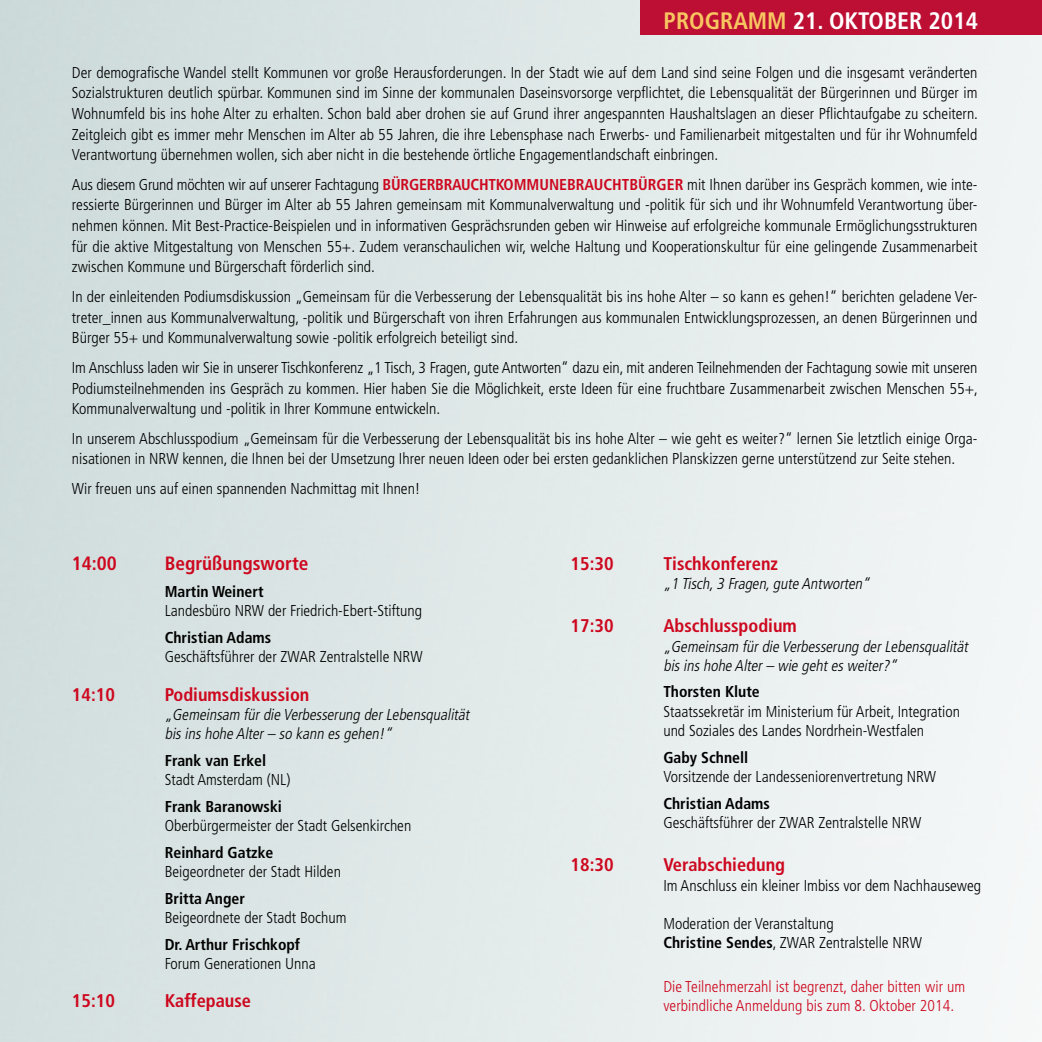
<style>
.page{position:relative;width:1042px;height:1042px;background:#fff}
.page>*{position:absolute;margin:0;border:0;box-sizing:border-box;transform-origin:0 0}
.t1{font:700 condensed 23.8px "Frutiger";color:#fff}
.t2{font:700 condensed 19.25px "Frutiger";color:#cd071e}
.t3{font:700 condensed 18.38px "Frutiger";color:#cd071e}
.t4{font:300 condensed 15.75px/20.7px "Frutiger";color:#000;text-align:justify}
.t5{font:italic 300 condensed 15.75px/19.2px "Frutiger";color:#000}
.t6{font:700 condensed 15.75px "Frutiger";color:#000}
.t7{font:300 condensed 15.75px/19.2px "Frutiger";letter-spacing:.005em;color:#cd071e}
.s1{color:#f8c661}
.s2{font-weight:700;color:#cd071e}
.s3{font-weight:700}
</style>
<div class="page">
<div style="left:640px;top:0;width:402px;height:35px;background:#bd0f34"></div>
<h1 class="t1" style="left:663px;top:6px;width:316px"><span class="s1">PROGRAMM</span> 21. OKTOBER 2014</h1>
<p class="t4" style="left:72px;top:62px;width:907px">Der demografische Wandel stellt Kommunen vor große Herausforderungen. In der Stadt wie auf dem Land sind seine Folgen und die insgesamt veränderten Sozialstrukturen deutlich spürbar. Kommunen sind im Sinne der kommunalen Daseinsvorsorge verpflichtet, die Lebensqualität der Bürgerinnen und Bürger im Wohnumfeld bis ins hohe Alter zu erhalten. Schon bald aber drohen sie auf Grund ihrer angespannten Haushaltslagen an dieser Pflichtaufgabe zu scheitern.<br>Zeitgleich gibt es immer mehr Menschen im Alter ab 55 Jahren, die ihre Lebensphase nach Erwerbs- und Familienarbeit mitgestalten und für ihr Wohnumfeld Verantwortung übernehmen wollen, sich aber nicht in die bestehende örtliche Engagementlandschaft einbringen.</p>
<p class="t4" style="left:72px;top:174px;width:907px">Aus diesem Grund möchten wir auf unserer Fachtagung <span class="s2">BÜRGERBRAUCHTKOMMUNEBRAUCHTBÜRGER</span> mit Ihnen darüber ins Gespräch kommen, wie inte&shy;ressierte Bürgerinnen und Bürger im Alter ab 55 Jahren gemeinsam mit Kommunalverwaltung und -politik für sich und ihr Wohnumfeld Verantwortung über&shy;nehmen können. Mit Best-Practice-Beispielen und in informativen Gesprächsrunden geben wir Hinweise auf erfolgreiche kommunale Ermöglichungsstrukturen für die aktive Mitgestaltung von Menschen 55+. Zudem veranschaulichen wir, welche Haltung und Kooperationskultur für eine gelingende Zusammenarbeit zwischen Kommune und Bürgerschaft förderlich sind.</p>
<p class="t4" style="left:72px;top:286px;width:907px">In der einleitenden Podiumsdiskussion „Gemeinsam für die Verbesserung der Lebensqualität bis ins hohe Alter – so kann es gehen!“ berichten geladene Ver&shy;treter_innen aus Kommunalverwaltung, -politik und Bürgerschaft von ihren Erfahrungen aus kommunalen Entwicklungsprozessen, an denen Bürgerinnen und Bürger 55+ und Kommunalverwaltung sowie -politik erfolgreich beteiligt sind.</p>
<p class="t4" style="left:72px;top:357px;width:907px">Im Anschluss laden wir Sie in unserer Tischkonferenz „1 Tisch, 3 Fragen, gute Antworten“ dazu ein, mit anderen Teilnehmenden der Fachtagung sowie mit unseren Podiumsteilnehmenden ins Gespräch zu kommen. Hier haben Sie die Möglichkeit, erste Ideen für eine fruchtbare Zusammenarbeit zwischen Menschen 55+, Kommunalverwaltung und -politik in Ihrer Kommune entwickeln.</p>
<p class="t4" style="left:72px;top:428px;width:905px">In unserem Abschlusspodium „Gemeinsam für die Verbesserung der Lebensqualität bis ins hohe Alter – wie geht es weiter?“ lernen Sie letztlich einige Orga&shy;nisationen in NRW kennen, die Ihnen bei der Umsetzung Ihrer neuen Ideen oder bei ersten gedanklichen Planskizzen gerne unterstützend zur Seite stehen.</p>
<p class="t4" style="left:72px;top:478px;width:350px">Wir freuen uns auf einen spannenden Nachmittag mit Ihnen!</p>
<p class="t2" style="left:72px;top:552px;width:47px">14:00</p>
<p class="t2" style="left:165px;top:552px;width:145px">Begrüßungsworte</p>
<p class="t6" style="left:165px;top:582px;width:100px">Martin Weinert</p>
<p class="t4" style="left:165px;top:600px;width:259px">Landesbüro NRW der Friedrich-Ebert-Stiftung</p>
<p class="t6" style="left:165px;top:628px;width:108px">Christian Adams</p>
<p class="t4" style="left:165px;top:646px;width:259px">Geschäftsführer der ZWAR Zentralstelle NRW</p>
<p class="t3" style="left:72px;top:683px;width:44px">14:10</p>
<p class="t3" style="left:165px;top:683px;width:146px">Podiumsdiskussion</p>
<p class="t5" style="left:165px;top:705px;width:309px">„Gemeinsam fürdie Verbesserung derLebensqualität bisinshohe Alter– so kann esgehen!“</p>
<p class="t6" style="left:165px;top:751px;width:103px">Frank van Erkel</p>
<p class="t4" style="left:165px;top:769px;width:127px">Stadt Amsterdam (NL)</p>
<p class="t6" style="left:165px;top:797px;width:119px">Frank Baranowski</p>
<p class="t4" style="left:165px;top:815px;width:248px">Oberbürgermeister der Stadt Gelsenkirchen</p>
<p class="t6" style="left:165px;top:843px;width:110px">Reinhard Gatzke</p>
<p class="t4" style="left:165px;top:861px;width:178px">Beigeordneter der Stadt Hilden</p>
<p class="t6" style="left:165px;top:889px;width:82px">Britta Anger</p>
<p class="t4" style="left:165px;top:907px;width:183px">Beigeordnete der Stadt Bochum</p>
<p class="t6" style="left:165px;top:935px;width:137px">Dr. Arthur Frischkopf</p>
<p class="t4" style="left:165px;top:953px;width:153px">Forum Generationen Unna</p>
<p class="t3" style="left:72px;top:990px;width:44px">15:10</p>
<p class="t3" style="left:165px;top:990px;width:88px">Kaffepause</p>
<p class="t3" style="left:570px;top:552px;width:44px">15:30</p>
<p class="t3" style="left:663px;top:552px;width:116px">Tischkonferenz</p>
<p class="t5" style="left:663px;top:574px;width:211px">„1 Tisch,3 Fragen,gute Antworten“</p>
<p class="t3" style="left:570px;top:615px;width:44px">17:30</p>
<p class="t3" style="left:663px;top:615px;width:135px">Abschlusspodium</p>
<p class="t5" style="left:663px;top:636px;width:309px">„Gemeinsam fürdie Verbesserung derLebensqualität bisinshohe Alter– wie gehtesweiter?“</p>
<p class="t6" style="left:663px;top:682px;width:98px">Thorsten Klute</p>
<p class="t4" style="left:663px;top:702px;width:298px;line-height:19.2px">Staatssekretär im Ministerium für Arbeit, Integration und Soziales des Landes Nordrhein-Westfalen</p>
<p class="t6" style="left:663px;top:748px;width:86px">Gaby Schnell</p>
<p class="t4" style="left:663px;top:766px;width:274px">Vorsitzende der Landesseniorenvertretung NRW</p>
<p class="t6" style="left:663px;top:794px;width:108px">Christian Adams</p>
<p class="t4" style="left:663px;top:812px;width:259px">Geschäftsführer der ZWAR Zentralstelle NRW</p>
<p class="t3" style="left:570px;top:854px;width:44px">18:30</p>
<p class="t3" style="left:663px;top:854px;width:123px">Verabschiedung</p>
<p class="t4" style="left:663px;top:875px;width:319px">Im Anschluss ein kleiner Imbiss vor dem Nachhauseweg</p>
<p class="t4" style="left:663px;top:914px;width:260px;line-height:19.2px">Moderation der Veranstaltung<br><span class="s3">Christine Sendes</span>, ZWAR Zentralstelle NRW</p>
<p class="t7" style="left:663px;top:977px;width:303px">Die Teilnehmerzahl ist begrenzt, daher bitten wir um verbindliche Anmeldung bis zum 8. Oktober 2014.</p>
</div>
